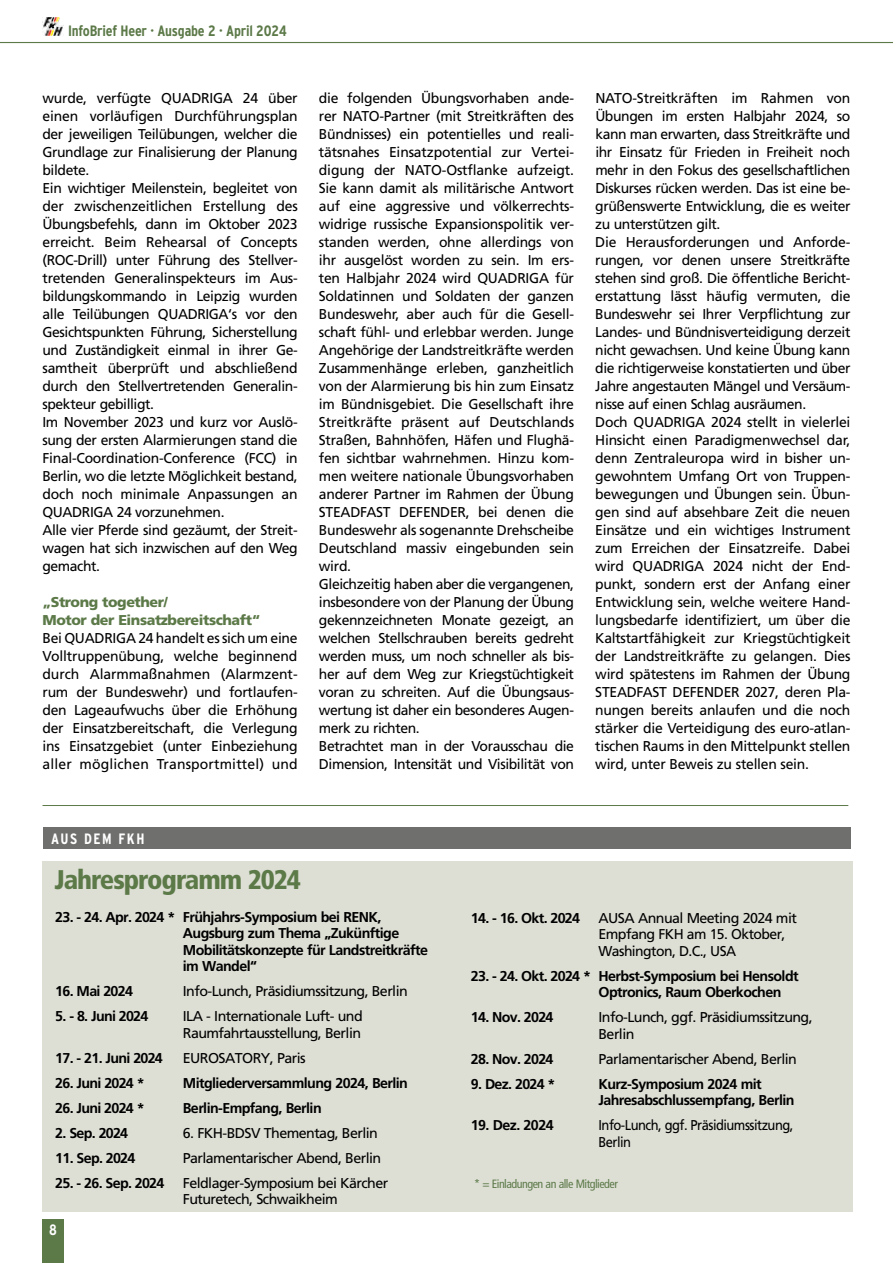
<style>
.page{position:relative;width:893px;height:1263px;background:#fff}
.page>*{position:absolute;margin:0;border:0;box-sizing:border-box;transform-origin:0 0}
.t1{font:900 condensed 27px "Frutiger";letter-spacing:-.04em;color:#5c7948}
.t2{font:700 condensed 15px "Interstate";letter-spacing:-.015em;color:#5c7948}
.t3{font:700 condensed 15px "Interstate";letter-spacing:.1em;color:#fff}
.t4{font:14.25px/18px "Frutiger LT Pro";letter-spacing:-.02em;color:#000}
.t5{font:700 14.25px/16.5px "Frutiger";letter-spacing:-.04em;color:#000}
.t6{font:14.25px/16.5px "Frutiger";letter-spacing:-.04em;color:#000}
.t7{font:900 14.25px/18px "Frutiger";letter-spacing:-.03em;color:#5c7948}
.t8{font:14.25px/16.5px "Frutiger";letter-spacing:-.04em;color:#000;scale:.91 1}
.t9{font:condensed 12px "Frutiger";letter-spacing:-.04em;color:#5c7948}
</style>
<div class="page">
<hr style="left:0;top:42px;width:893px;height:1px;background:#5c7948">
<img style="left:43px;top:17px;width:21px;height:19px">
<div style="left:43px;top:1219px;width:21px;height:44px;background:#5c7948"></div>
<div style="left:43px;top:862px;width:810px;height:350px;background:#dddfd5"></div>
<hr style="left:43px;top:805px;width:805px;height:1px;background:#5c7948">
<div style="left:43px;top:828px;width:807px;height:21px;background:#6f6f6e"></div>
<p class="t2" style="left:68px;top:22px;width:220px">InfoBrief Heer · Ausgabe 2 · April 2024</p>
<p class="t4" style="left:43px;top:89px;width:257px">wurde, verfügte QUADRIGA 24 über einen vorläufigen Durchführungsplan der jeweiligen Teilübungen, welcher die Grundlage zur Finalisierung der Planung bildete.<br>Ein wichtiger Meilenstein, begleitet von der zwischenzeitlichen Erstellung des Übungsbefehls, dann im Oktober 2023 erreicht. Beim Rehearsal of Concepts (ROC-Drill) unter Führung des Stellver&shy;tretenden Generalinspekteurs im Aus&shy;bildungskommando in Leipzig wurden alle Teilübungen QUADRIGA‘s vor den Gesichtspunkten Führung, Sicherstellung und Zuständigkeit einmal in ihrer Ge&shy;samtheit überprüft und abschließend durch den Stellvertretenden Generalin&shy;spekteur gebilligt.<br>Im November 2023 und kurz vor Auslö&shy;sung der ersten Alarmierungen stand die Final-Coordination-Conference (FCC) in Berlin, wo die letzte Möglichkeit bestand, doch noch minimale Anpassungen an QUADRIGA 24 vorzunehmen.<br>Alle vier Pferde sind gezäumt, der Streit&shy;wagen hat sich inzwischen auf den Weg gemacht.</p>
<p class="t7" style="left:43px;top:593px;width:219px">„Strong together/<br>Motor der Einsatzbereitschaft“</p>
<p class="t4" style="left:43px;top:629px;width:257px;text-align:justify">Bei QUADRIGA 24 handelt es sich um eine Volltruppenübung, welche beginnend durch Alarmmaßnahmen (Alarmzent&shy;rum der Bundeswehr) und fortlaufen&shy;den Lageaufwuchs über die Erhöhung der Einsatzbereitschaft, die Verlegung ins Einsatzgebiet (unter Einbeziehung aller möglichen Transportmittel) und</p>
<p class="t4" style="left:319px;top:89px;width:257px">die folgenden Übungsvorhaben ande&shy;rer NATO-Partner (mit Streitkräften des Bündnisses) ein potentielles und reali&shy;tätsnahes Einsatzpotential zur Vertei&shy;digung der NATO-Ostflanke aufzeigt.<br>Sie kann damit als militärische Antwort auf eine aggressive und völkerrechts&shy;widrige russische Expansionspolitik ver&shy;standen werden, ohne allerdings von ihr ausgelöst worden zu sein. Im ers&shy;ten Halbjahr 2024 wird QUADRIGA für Soldatinnen und Soldaten der ganzen Bundeswehr, aber auch für die Gesell&shy;schaft fühl- und erlebbar werden. Junge Angehörige der Landstreitkräfte werden Zusammenhänge erleben, ganzheitlich von der Alarmierung bis hin zum Einsatz im Bündnisgebiet. Die Gesellschaft ihre Streitkräfte präsent auf Deutschlands Straßen, Bahnhöfen, Häfen und Flughä&shy;fen sichtbar wahrnehmen. Hinzu kom&shy;men weitere nationale Übungsvorhaben anderer Partner im Rahmen der Übung STEADFAST DEFENDER, bei denen die Bundeswehr als sogenannte Drehscheibe Deutschland massiv eingebunden sein wird.<br>Gleichzeitig haben aber die vergangenen, insbesondere von der Planung der Übung gekennzeichneten Monate gezeigt, an welchen Stellschrauben bereits gedreht werden muss, um noch schneller als bis&shy;her auf dem Weg zur Kriegstüchtigkeit voran zu schreiten. Auf die Übungsaus&shy;wertung ist daher ein besonderes Augen&shy;merk zu richten.<br>Betrachtet man in der Vorausschau die Dimension, Intensität und Visibilität von</p>
<p class="t4" style="left:595px;top:89px;width:257px">NATO-Streitkräften im Rahmen von Übungen im ersten Halbjahr 2024, so kann man erwarten, dass Streitkräfte und ihr Einsatz für Frieden in Freiheit noch mehr in den Fokus des gesellschaftlichen Diskurses rücken werden. Das ist eine be&shy;grüßenswerte Entwicklung, die es weiter zu unterstützen gilt.<br>Die Herausforderungen und Anforde&shy;rungen, vor denen unsere Streitkräfte stehen sind groß. Die öffentliche Bericht&shy;erstattung lässt häufig vermuten, die Bundeswehr sei Ihrer Verpflichtung zur Landes- und Bündnisverteidigung derzeit nicht gewachsen. Und keine Übung kann die richtigerweise konstatierten und über Jahre angestauten Mängel und Versäum&shy;nisse auf einen Schlag ausräumen.<br>Doch QUADRIGA 2024 stellt in vielerlei Hinsicht einen Paradigmenwechsel dar, denn Zentraleuropa wird in bisher un&shy;gewohntem Umfang Ort von Truppen&shy;bewegungen und Übungen sein. Übun&shy;gen sind auf absehbare Zeit die neuen Einsätze und ein wichtiges Instrument zum Erreichen der Einsatzreife. Dabei wird QUADRIGA 2024 nicht der End&shy;punkt, sondern erst der Anfang einer Entwicklung sein, welche weitere Hand&shy;lungsbedarfe identifiziert, um über die Kaltstartfähigkeit zur Kriegstüchtigkeit der Landstreitkräfte zu gelangen. Dies wird spätestens im Rahmen der Übung STEADFAST DEFENDER 2027, deren Pla&shy;nungen bereits anlaufen und die noch stärker die Verteidigung des euro-atlan&shy;tischen Raums in den Mittelpunkt stellen wird, unter Beweis zu stellen sein.</p>
<p class="t3" style="left:51px;top:831px;width:95px">AUS DEM FKH</p>
<h1 class="t1" style="left:55px;top:864px;width:248px">Jahresprogramm 2024</h1>
<p class="t5" style="left:183px;top:909px;width:247px;text-indent:-128px">23. - 24. Apr. 2024 * Frühjahrs-Symposium bei RENK, Augsburg zum Thema „Zukünftige Mobilitätskonzepte für Landstreitkräfte im Wandel“</p>
<p class="t5" style="left:55px;top:983px;width:79px">16. Mai 2024</p>
<p class="t6" style="left:183px;top:983px;width:226px">Info-Lunch, Präsidiumssitzung, Berlin</p>
<p class="t5" style="left:55px;top:1008px;width:95px">5. - 8. Juni 2024</p>
<p class="t6" style="left:183px;top:1008px;width:181px">ILA - Internationale Luft- und<br>Raumfahrtausstellung, Berlin</p>
<p class="t5" style="left:55px;top:1050px;width:109px">17. - 21. Juni 2024</p>
<p class="t6" style="left:183px;top:1050px;width:124px">EUROSATORY, Paris</p>
<p class="t5" style="left:55px;top:1075px;width:91px">26. Juni 2024 *</p>
<p class="t5" style="left:183px;top:1075px;width:227px">Mitgliederversammlung 2024, Berlin</p>
<p class="t5" style="left:55px;top:1100px;width:91px">26. Juni 2024 *</p>
<p class="t5" style="left:183px;top:1100px;width:140px">Berlin-Empfang, Berlin</p>
<p class="t5" style="left:55px;top:1125px;width:74px">2. Sep. 2024</p>
<p class="t6" style="left:183px;top:1125px;width:197px">6. FKH-BDSV Thementag, Berlin</p>
<p class="t5" style="left:55px;top:1150px;width:82px">11. Sep. 2024</p>
<p class="t6" style="left:183px;top:1150px;width:200px">Parlamentarischer Abend, Berlin</p>
<p class="t5" style="left:55px;top:1175px;width:111px">25. - 26. Sep. 2024</p>
<p class="t6" style="left:183px;top:1175px;width:207px">Feldlager-Symposium bei Kärcher<br>Futuretech, Schwaikheim</p>
<p class="t3" style="left:49px;top:1221px;width:9px">8</p>
<p class="t5" style="left:471px;top:909px;width:111px">14. - 16. Okt. 2024</p>
<p class="t6" style="left:598px;top:909px;width:200px">AUSA Annual Meeting 2024 mit<br>Empfang FKH am 15. Oktober,<br>Washington, D.C., USA</p>
<p class="t5" style="left:598px;top:967px;width:202px;text-indent:-128px">23. - 24. Okt. 2024 * Herbst-Symposium bei Hensoldt<br>Optronics, Raum Oberkochen</p>
<p class="t5" style="left:471px;top:1009px;width:84px">14. Nov. 2024</p>
<p class="t6" style="left:598px;top:1009px;width:216px">Info-Lunch, ggf. Präsidiumssitzung,<br>Berlin</p>
<p class="t5" style="left:471px;top:1050px;width:84px">28. Nov. 2024</p>
<p class="t6" style="left:598px;top:1050px;width:200px">Parlamentarischer Abend, Berlin</p>
<p class="t5" style="left:471px;top:1075px;width:86px">9. Dez. 2024 *</p>
<p class="t5" style="left:598px;top:1075px;width:198px">Kurz-Symposium 2024 mit<br>Jahresabschlussempfang, Berlin</p>
<p class="t5" style="left:471px;top:1117px;width:84px">19. Dez. 2024</p>
<p class="t8" style="left:598px;top:1117px;width:216px">Info-Lunch, ggf. Präsidiumssitzung,<br>Berlin</p>
<p class="t9" style="left:474px;top:1176px;width:145px">* = Einladungen an alle Mitglieder</p>
</div>
